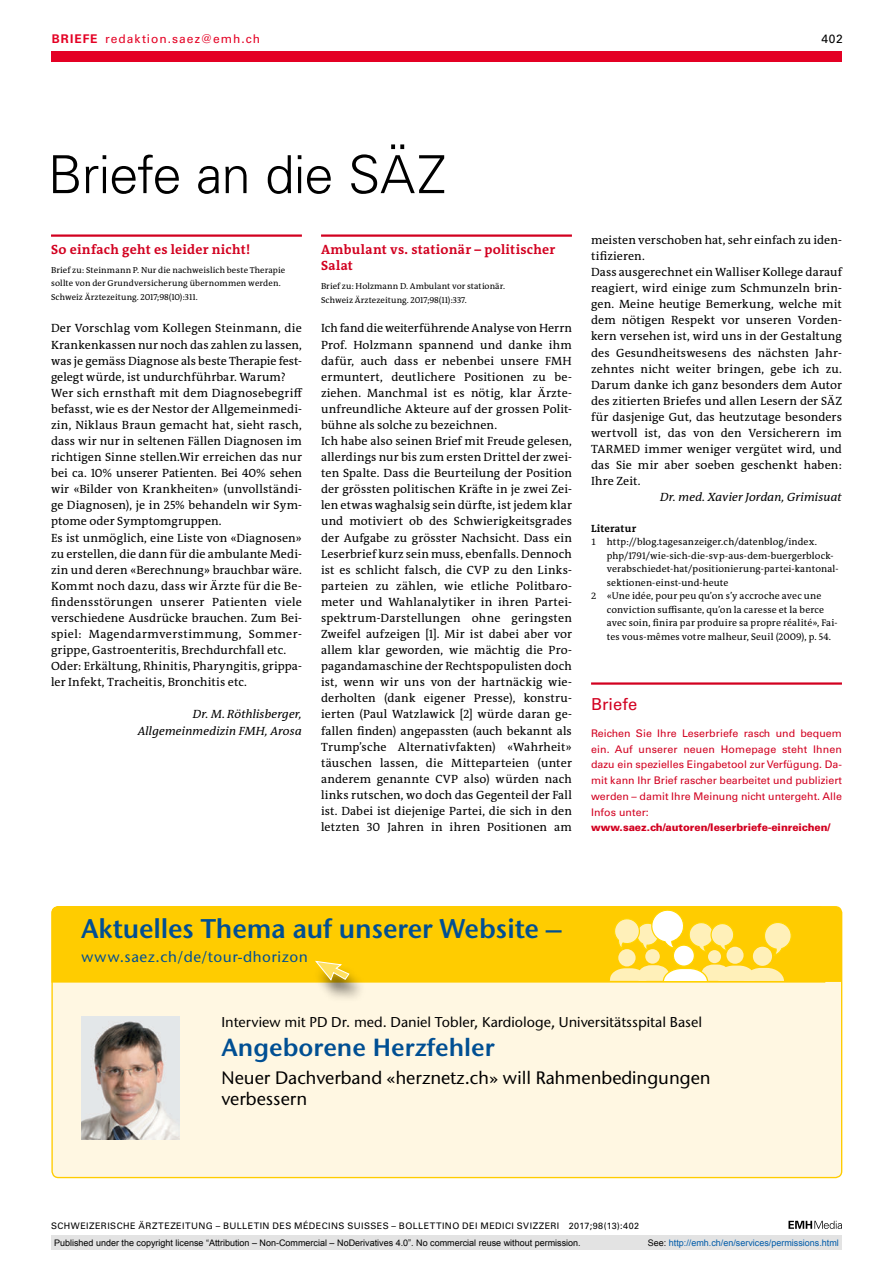
<style>
.page{position:relative;width:893px;height:1263px;background:#fff}
.page>*{position:absolute;margin:0;border:0;box-sizing:border-box;transform-origin:0 0}
.t1{font:300 52.5px "Univers LT Std";letter-spacing:-.02em;color:#000}
.t2{font:600 27px "Stone Sans ITC Std";letter-spacing:-.005em;color:#004f93}
.t3{font:600 24.75px "Stone Sans ITC Std";color:#004f93}
.t4{font:500 18px/21.5px "Stone Sans ITC Std";color:#000}
.t5{font:16.5px "Univers LT Std";letter-spacing:.005em;color:#d20020}
.t6{font:500 15px "Stone Sans ITC Std";letter-spacing:.035em;color:#004f93}
.t7{font:500 14.25px "Stone Sans ITC Std";color:#000}
.t8{font:700 13.5px/16px "The Antiqua B W7";letter-spacing:.02em;color:#d20020}
.t9{font:12px/16px "The Antiqua B W5 Plain";letter-spacing:.01em;color:#000}
.t10{font:italic 12px/16px "The Antiqua B W5 Plain";letter-spacing:.01em;color:#000;text-align:right}
.t11{font:12px "Univers LT Std";letter-spacing:.085em;color:#e40024}
.t12{font:12px "Univers LT Std";color:#000}
.t13{font:10.5px/15.8px "Univers LT Std";color:#d20020;text-align:justify}
.t14{font:900 10.5px "Univers LT Std";letter-spacing:-.005em;color:#d20020}
.t15{font:700 10.5px "The Antiqua B W7";letter-spacing:.02em;color:#000}
.t16{font:9.75px "The Antiqua B W5 Plain";letter-spacing:.015em;color:#000}
.t17{font:9px "Arial";color:#000}
.t18{font:9px "Univers LT Std";letter-spacing:.05em;color:#000}
.t19{font:9px "Arial";color:#005ba9}
.t20{font:8.7px/13.5px "The Antiqua B W5 Plain";letter-spacing:.01em;color:#000}
.s1{font-weight:700}
.s2{font-size:9.3px}
.s3{color:#000}
</style>
<div class="page">
<svg style="left:788px;top:1221px;width:54px;height:8px"></svg>
<hr style="left:51px;top:234px;width:251px;height:3px;background:#d20020">
<hr style="left:321px;top:234px;width:251px;height:3px;background:#d20020">
<div style="left:52px;top:907px;width:790px;height:270px;background:#fff7e2;border-radius:6px"></div>
<svg style="left:51px;top:906px;width:775px;height:77px;background:#ffd32a"></svg>
<div style="left:52px;top:907px;width:790px;height:75px;background:#fc0"></div>
<svg style="left:761px;top:919px;width:33px;height:38px"></svg>
<svg style="left:612px;top:907px;width:124px;height:47px;background:#ffdd56"></svg>
<div style="left:708px;top:950px;width:13px;height:13px;background:#fff0b9;border-radius:50%"></div>
<div style="left:726px;top:947px;width:18px;height:17px;background:#fff0b9;border-radius:50%"></div>
<div style="left:645px;top:949px;width:15px;height:15px;background:#fff0b9;border-radius:50%"></div>
<div style="left:618px;top:949px;width:18px;height:17px;background:#fff0b9;border-radius:50%"></div>
<div style="left:673px;top:945px;width:21px;height:21px;background:#fff;border-radius:50%"></div>
<div style="left:673px;top:944px;width:22px;height:23px;border:1px solid #ffd400;border-radius:50%"></div>
<svg style="left:610px;top:964px;width:174px;height:18px;background:#ffe78c"></svg>
<div style="left:753px;top:947px;width:19px;height:19px;background:#fff0b9;border-radius:50%"></div>
<div style="left:312px;top:963px;width:55px;height:41px;background:#000;opacity:.6"></div>
<svg style="left:315px;top:960px;width:35px;height:22px"></svg>
<img style="left:81px;top:1017px;width:98px;height:123px">
<hr style="left:591px;top:682px;width:251px;height:3px;background:#d20020">
<div style="left:51px;top:51px;width:791px;height:11px;background:#e40024"></div>
<div style="left:51px;top:1235px;width:791px;height:15px;background:#e3e3e3"></div>
<p class="t11" style="left:52px;top:31px;width:210px"><span class="s1">BRIEFE</span> redaktion.saez@emh.ch</p>
<p class="t12" style="left:821px;top:31px;width:23px">402</p>
<h1 class="t1" style="left:48px;top:143px;width:400px">Briefe an die SÄZ</h1>
<p class="t8" style="left:51px;top:242px;width:201px">So einfach geht es leider nicht!</p>
<p class="t20" style="left:51px;top:263px;width:236px">Brief zu: Steinmann P. Nur die nachweislich beste Therapie sollte von der Grundversicherung übernommen werden.<br>Schweiz Ärztezeitung. 2017;98(10):311.</p>
<p class="t9" style="left:51px;top:320px;width:253px">Der Vorschlag vom Kollegen Steinmann, die Krankenkassen nur noch das zahlen zu lassen, was je gemäss Diagnose als beste Therapie fest&shy;gelegt würde, ist undurchführbar. Warum?<br>Wer sich ernsthaft mit dem Diagnosebegriff befasst, wie es der Nestor der Allgemeinmedi&shy;zin, Niklaus Braun gemacht hat, sieht rasch, dass wir nur in seltenen Fällen Diagnosen im richtigen Sinne stellen.Wir erreichen das nur bei ca. 10% unserer Patienten. Bei 40% sehen wir «Bilder von Krankheiten» (unvollständi&shy;ge Diagnosen), je in 25% behandeln wir Sym&shy;ptome oder Symptomgruppen.<br>Es ist unmöglich, eine Liste von «Diagnosen» zu erstellen, die dann für die ambulante Medi&shy;zin und deren «Berechnung» brauchbar wäre.<br>Kommt noch dazu, dass wir Ärzte für die Be&shy;findensstörungen unserer Patienten viele verschiedene Ausdrücke brauchen. Zum Bei&shy;spiel: Magendarmverstimmung, Sommer&shy;grippe, Gastroenteritis, Brechdurchfall etc.<br>Oder: Erkältung, Rhinitis, Pharyngitis, grippa&shy;ler Infekt, Tracheitis, Bronchitis etc.</p>
<p class="t10" style="left:138px;top:706px;width:166px">Dr. M. Röthlisberger,<br>Allgemeinmedizin FMH, Arosa</p>
<p class="t8" style="left:321px;top:242px;width:236px">Ambulant vs. stationär – politischer<br>Salat</p>
<p class="t20" style="left:321px;top:279px;width:186px">Brief zu: Holzmann D. Ambulant vor stationär.<br>Schweiz Ärztezeitung. 2017;98(11):337.</p>
<p class="t9" style="left:321px;top:320px;width:252px">Ich fand die weiterführende Analyse von Herrn Prof. Holzmann spannend und danke ihm dafür, auch dass er nebenbei unsere FMH ermuntert, deutlichere Positionen zu be&shy;ziehen. Manchmal ist es nötig, klar Ärzte&shy;unfreundliche Akteure auf der grossen Polit&shy;bühne als solche zu bezeichnen.<br>Ich habe also seinen Brief mit Freude gelesen, allerdings nur bis zum ersten Drittel der zwei&shy;ten Spalte. Dass die Beurteilung der Position der grössten politischen Kräfte in je zwei Zei&shy;len etwas waghalsig sein dürfte, ist jedem klar und motiviert ob des Schwierigkeitsgrades der Aufgabe zu grösster Nachsicht. Dass ein Leserbrief kurz sein muss, ebenfalls. Dennoch ist es schlicht falsch, die CVP zu den Links&shy;parteien zu zählen, wie etliche Politbaro&shy;meter und Wahlanalytiker in ihren Partei&shy;spektrum-Darstellungen ohne geringsten Zweifel aufzeigen [1]. Mir ist dabei aber vor allem klar geworden, wie mächtig die Pro&shy;pagandamaschine der Rechtspopulisten doch ist, wenn wir uns von der hartnäckig wie&shy;derholten (dank eigener Presse), konstru&shy;ierten (Paul Watzlawick [2] würde daran ge&shy;fallen finden) angepassten (auch bekannt als Trump’sche Alternativfakten) «Wahrheit» täuschen lassen, die Mitteparteien (unter anderem genannte CVP also) würden nach links rutschen, wo doch das Gegenteil der Fall ist. Dabei ist diejenige Partei, die sich in den letzten 30 Jahren in ihren Positionen am</p>
<p class="t9" style="left:591px;top:232px;width:252px">meisten verschoben hat, sehr einfach zu iden&shy;tifizieren.<br>Dass ausgerechnet ein Walliser Kollege darauf reagiert, wird einige zum Schmunzeln brin&shy;gen. Meine heutige Bemerkung, welche mit dem nötigen Respekt vor unseren Vorden&shy;kern versehen ist, wird uns in der Gestaltung des Gesundheitswesens des nächsten Jahr&shy;zehntes nicht weiter bringen, gebe ich zu.<br>Darum danke ich ganz besonders dem Autor des zitierten Briefes und allen Lesern der SÄZ für dasjenige Gut, das heutzutage besonders wertvoll ist, das von den Versicherern im TARMED immer weniger vergütet wird, und das Sie mir aber soeben geschenkt haben:<br>Ihre Zeit.</p>
<p class="t10" style="left:660px;top:489px;width:183px">Dr. med. Xavier Jordan, Grimisuat</p>
<p class="t15" style="left:591px;top:521px;width:47px">Literatur</p>
<p class="t16" style="left:591px;top:536px;width:227px"><span class="s2">1</span> http://blog.tagesanzeiger.ch/datenblog/index.</p>
<p class="t16" style="left:607px;top:549px;width:228px">php/1791/wie-sich-die-svp-aus-dem-buergerblock-</p>
<p class="t16" style="left:607px;top:563px;width:233px">verabschiedet-hat/positionierung-partei-kantonal-</p>
<p class="t16" style="left:607px;top:576px;width:123px">sektionen-einst-und-heute</p>
<p class="t16" style="left:591px;top:590px;width:232px"><span class="s2">2</span> «Une idée, pour peu qu’on s’y accroche avec une</p>
<p class="t16" style="left:607px;top:603px;width:219px">conviction suffisante, qu’on la caresse et la berce</p>
<p class="t16" style="left:607px;top:617px;width:232px">avec soin, finira par produire sa propre réalité», Fai-</p>
<p class="t16" style="left:607px;top:630px;width:226px">tes vous-mêmes votre malheur, Seuil (2009), p. 54.</p>
<h3 class="t5" style="left:591px;top:694px;width:48px">Briefe</h3>
<p class="t13" style="left:591px;top:725px;width:252px">Reichen Sie Ihre Leserbriefe rasch und bequem ein. Auf unserer neuen Homepage steht Ihnen dazu ein spezielles Eingabetool zur Verfügung. Da&shy;mit kann Ihr Brief rascher bearbeitet und publiziert werden – damit Ihre Meinung nicht untergeht. Alle Infos unter:</p>
<p class="t14" style="left:591px;top:821px;width:241px">www.saez.ch/autoren/leserbriefe-einreichen/</p>
<h2 class="t2" style="left:81px;top:911px;width:482px">Aktuelles Thema auf unserer Website –</h2>
<p class="t6" style="left:81px;top:948px;width:228px">www.saez.ch/de/tour-dhorizon</p>
<p class="t7" style="left:222px;top:1013px;width:482px">Interview mit PD Dr. med. Daniel Tobler, Kardiologe, Universitätsspital Basel</p>
<h3 class="t3" style="left:222px;top:1032px;width:275px">Angeborene Herzfehler</h3>
<h3 class="t4" style="left:222px;top:1066px;width:491px">Neuer Dachverband «herznetz.ch» will Rahmenbedingungen verbessern</h3>
<p class="t18" style="left:51px;top:1220px;width:590px">SCHWEIZERISCHE ÄRZTEZEITUNG – BULLETIN DES MÉDECINS SUISSES – BOLLETTINO DEI MEDICI SVIZZERI 2017;98(13):402</p>
<p class="t17" style="left:54px;top:1237px;width:528px">Published under the copyright license “Attribution – Non-Commercial – NoDerivatives 4.0”. No commercial reuse without permission.</p>
<p class="t19" style="left:648px;top:1237px;width:193px"><span class="s3">See:</span> http://emh.ch/en/services/permissions.html</p>
</div>
